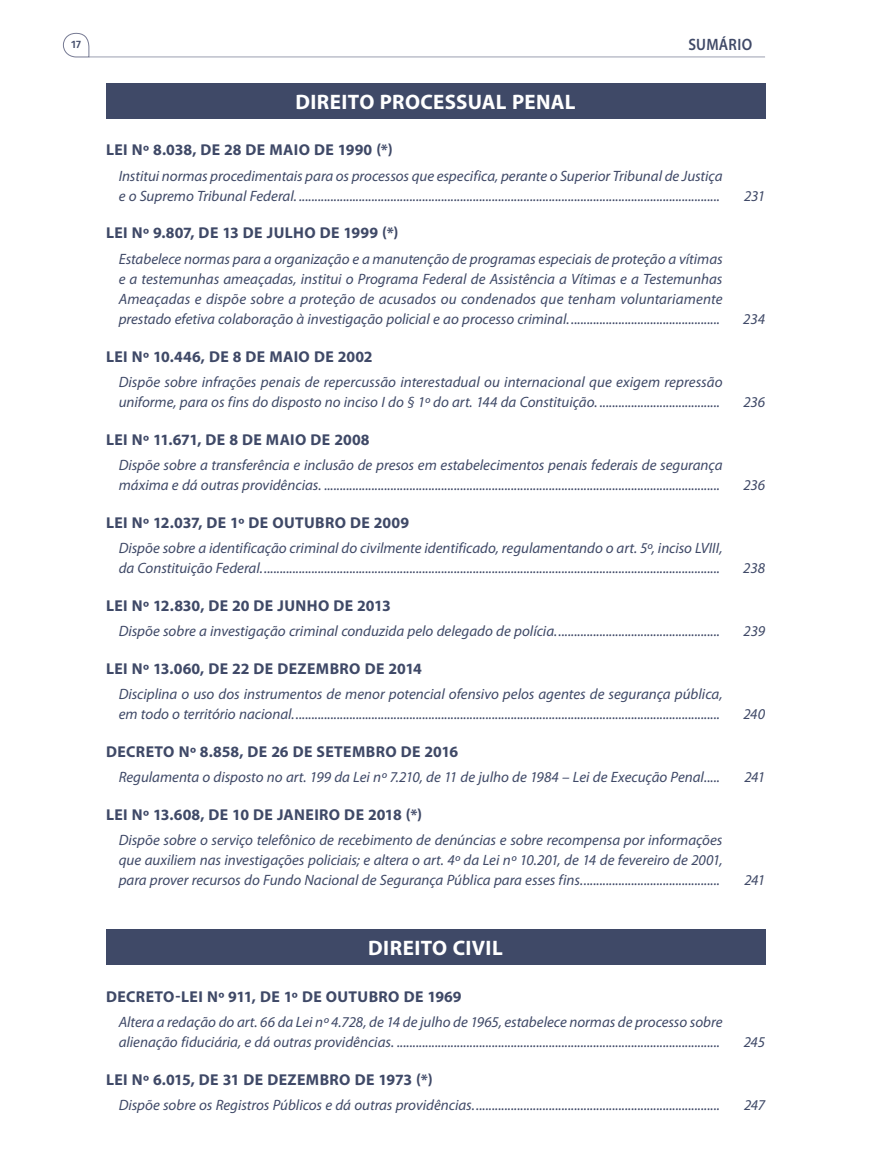
<style>
.page{position:relative;width:871px;height:1169px;background:#fff}
.page>*{position:absolute;margin:0;border:0;box-sizing:border-box;transform-origin:0 0}
.t1{font:700 21px "Myriad Pro";letter-spacing:.015em;color:#fff}
.t2{font:600 16.5px "Myriad Pro";color:#3f4967;scale:.9 1}
.t3{font:700 15.75px "Myriad Pro";letter-spacing:.02em;color:#3f4967}
.t4{font:italic 15px/20.1px "Myriad Pro";color:#3f4967}
.t5{font:500 10.65px "Fira Sans";color:#3f4967}
</style>
<div class="page">
<hr style="left:89px;top:57px;width:676px;height:1px;background:#9c9fb0">
<svg style="left:63px;top:33px;width:26px;height:24px"></svg>
<div style="left:106px;top:83px;width:659px;height:35px;background:#3f4967"></div>
<div style="left:106px;top:928px;width:659px;height:36px;background:#3f4967"></div>
<p class="t5" style="left:71px;top:37px;width:11px">17</p>
<p class="t2" style="left:688px;top:34px;width:54px">SUMÁRIO</p>
<p class="t1" style="left:295px;top:88px;width:282px">DIREITO PROCESSUAL PENAL</p>
<p class="t3" style="left:106px;top:140px;width:288px">LEI Nº 8.038, DE 28 DE MAIO DE 1990 (*)</p>
<p class="t4" style="left:119px;top:166px;width:605px">Institui normas procedimentais para os processos que especifica, perante o Superior Tribunal de Justiça e o Supremo Tribunal Federal. .....................................................................................................................................</p>
<p class="t3" style="left:106px;top:223px;width:294px">LEI Nº 9.807, DE 13 DE JULHO DE 1999 (*)</p>
<p class="t4" style="left:119px;top:249px;width:605px;text-align:justify">Estabelece normas para a organização e a manutenção de programas especiais de proteção a vítimas e a testemunhas ameaçadas, institui o Programa Federal de Assistência a Vítimas e a Testemunhas Ameaçadas e dispõe sobre a proteção de acusados ou condenados que tenham voluntariamente prestado efetiva colaboração à investigação policial e ao processo criminal................................................</p>
<p class="t3" style="left:106px;top:346px;width:268px">LEI Nº 10.446, DE 8 DE MAIO DE 2002</p>
<p class="t4" style="left:119px;top:372px;width:605px">Dispõe sobre infrações penais de repercussão interestadual ou internacional que exigem repressão uniforme, para os fins do disposto no inciso I do § 1º do art. 144 da Constituição. ......................................</p>
<p class="t3" style="left:106px;top:429px;width:265px">LEI Nº 11.671, DE 8 DE MAIO DE 2008</p>
<p class="t4" style="left:119px;top:455px;width:605px">Dispõe sobre a transferência e inclusão de presos em estabelecimentos penais federais de segurança máxima e dá outras providências. .............................................................................................................................</p>
<p class="t3" style="left:106px;top:512px;width:305px">LEI Nº 12.037, DE 1º DE OUTUBRO DE 2009</p>
<p class="t4" style="left:119px;top:538px;width:605px">Dispõe sobre a identificação criminal do civilmente identificado, regulamentando o art. 5º, inciso LVIII, da Constituição Federal.................................................................................................................................................</p>
<p class="t4" style="left:744px;top:186px;width:22px">231</p>
<p class="t4" style="left:743px;top:309px;width:23px">234</p>
<p class="t4" style="left:743px;top:392px;width:23px">236</p>
<p class="t4" style="left:743px;top:475px;width:23px">236</p>
<p class="t4" style="left:743px;top:558px;width:23px">238</p>
<p class="t3" style="left:106px;top:595px;width:286px">LEI Nº 12.830, DE 20 DE JUNHO DE 2013</p>
<p class="t4" style="left:119px;top:621px;width:603px">Dispõe sobre a investigação criminal conduzida pelo delegado de polícia....................................................</p>
<p class="t4" style="left:743px;top:621px;width:23px">239</p>
<p class="t3" style="left:106px;top:658px;width:317px">LEI Nº 13.060, DE 22 DE DEZEMBRO DE 2014</p>
<p class="t4" style="left:119px;top:684px;width:605px">Disciplina o uso dos instrumentos de menor potencial ofensivo pelos agentes de segurança pública, em todo o território nacional.......................................................................................................................................</p>
<p class="t4" style="left:743px;top:704px;width:23px">240</p>
<p class="t3" style="left:106px;top:741px;width:354px">DECRETO Nº 8.858, DE 26 DE SETEMBRO DE 2016</p>
<p class="t4" style="left:119px;top:767px;width:603px">Regulamenta o disposto no art. 199 da Lei nº 7.210, de 11 de julho de 1984 – Lei de Execução Penal.....</p>
<p class="t4" style="left:744px;top:767px;width:22px">241</p>
<p class="t3" style="left:106px;top:804px;width:318px">LEI Nº 13.608, DE 10 DE JANEIRO DE 2018 (*)</p>
<p class="t4" style="left:119px;top:830px;width:605px;text-align:justify">Dispõe sobre o serviço telefônico de recebimento de denúncias e sobre recompensa por informações que auxiliem nas investigações policiais; e altera o art. 4º da Lei nº 10.201, de 14 de fevereiro de 2001, para prover recursos do Fundo Nacional de Segurança Pública para esses fins............................................</p>
<p class="t4" style="left:744px;top:870px;width:22px">241</p>
<p class="t1" style="left:368px;top:934px;width:136px">DIREITO CIVIL</p>
<p class="t3" style="left:106px;top:986px;width:357px">DECRETO-LEI Nº 911, DE 1º DE OUTUBRO DE 1969</p>
<p class="t4" style="left:119px;top:1012px;width:605px">Altera a redação do art. 66 da Lei nº 4.728, de 14 de julho de 1965, estabelece normas de processo sobre alienação fiduciária, e dá outras providências. ......................................................................................................</p>
<p class="t4" style="left:744px;top:1032px;width:23px">245</p>
<p class="t3" style="left:106px;top:1069px;width:328px">LEI Nº 6.015, DE 31 DE DEZEMBRO DE 1973 (*)</p>
<p class="t4" style="left:119px;top:1095px;width:603px">Dispõe sobre os Registros Públicos e dá outras providências..............................................................................</p>
<p class="t4" style="left:744px;top:1095px;width:22px">247</p>
</div>
